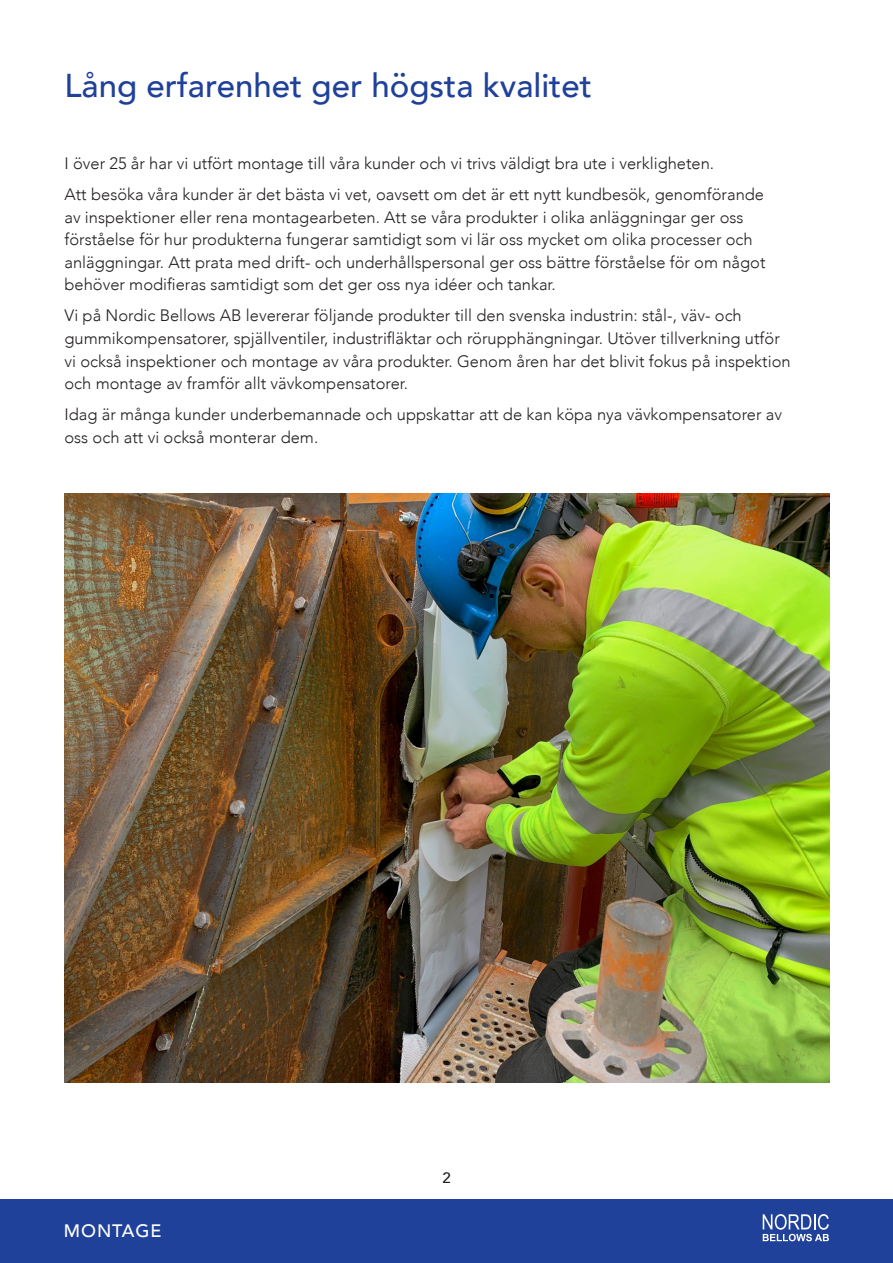
<style>
.page{position:relative;width:893px;height:1263px;background:#fff}
.page>*{position:absolute;margin:0;border:0;box-sizing:border-box;transform-origin:0 0}
.t1{font:500 33px "Avenir";color:#20419a}
.t2{font:500 18px "Avenir";letter-spacing:.05em;color:#fff}
.t3{font:300 16.5px/22.5px "Avenir";color:#231f20}
.t4{font:500 15px "Avenir";color:#231f20}
</style>
<div class="page">
<div style="left:0;top:1199px;width:893px;height:64px;background:#20419a"></div>
<svg style="left:763px;top:1214px;width:66px;height:27px"></svg>
<img style="left:64px;top:493px;width:765px;height:589px">
<p class="t1" style="left:64px;top:57px;width:529px">Lång erfarenhet ger högsta kvalitet</p>
<p class="t3" style="left:64px;top:153px;width:651px">I över 25 år har vi utfört montage till våra kunder och vi trivs väldigt bra ute i verkligheten.</p>
<p class="t3" style="left:64px;top:184px;width:703px">Att besöka våra kunder är det bästa vi vet, oavsett om det är ett nytt kundbesök, genomförande av inspektioner eller rena montagearbeten. Att se våra produkter i olika anläggningar ger oss förståelse för hur produkterna fungerar samtidigt som vi lär oss mycket om olika processer och anläggningar. Att prata med drift- och underhållspersonal ger oss bättre förståelse för om något behöver modifieras samtidigt som det ger oss nya idéer och tankar.</p>
<p class="t3" style="left:64px;top:305px;width:728px">Vi på Nordic Bellows AB levererar följande produkter till den svenska industrin: stål-, väv- och gummikompensatorer, spjällventiler, industrifläktar och rörupphängningar. Utöver tillverkning utför vi också inspektioner och montage av våra produkter. Genom åren har det blivit fokus på inspektion och montage av framför allt vävkompensatorer.</p>
<p class="t3" style="left:64px;top:403px;width:719px">Idag är många kunder underbemannade och uppskattar att de kan köpa nya vävkompensatorer av oss och att vi också monterar dem.</p>
<p class="t2" style="left:64px;top:1215px;width:99px">MONTAGE</p>
<p class="t4" style="left:442px;top:1165px;width:10px">2</p>
</div>
